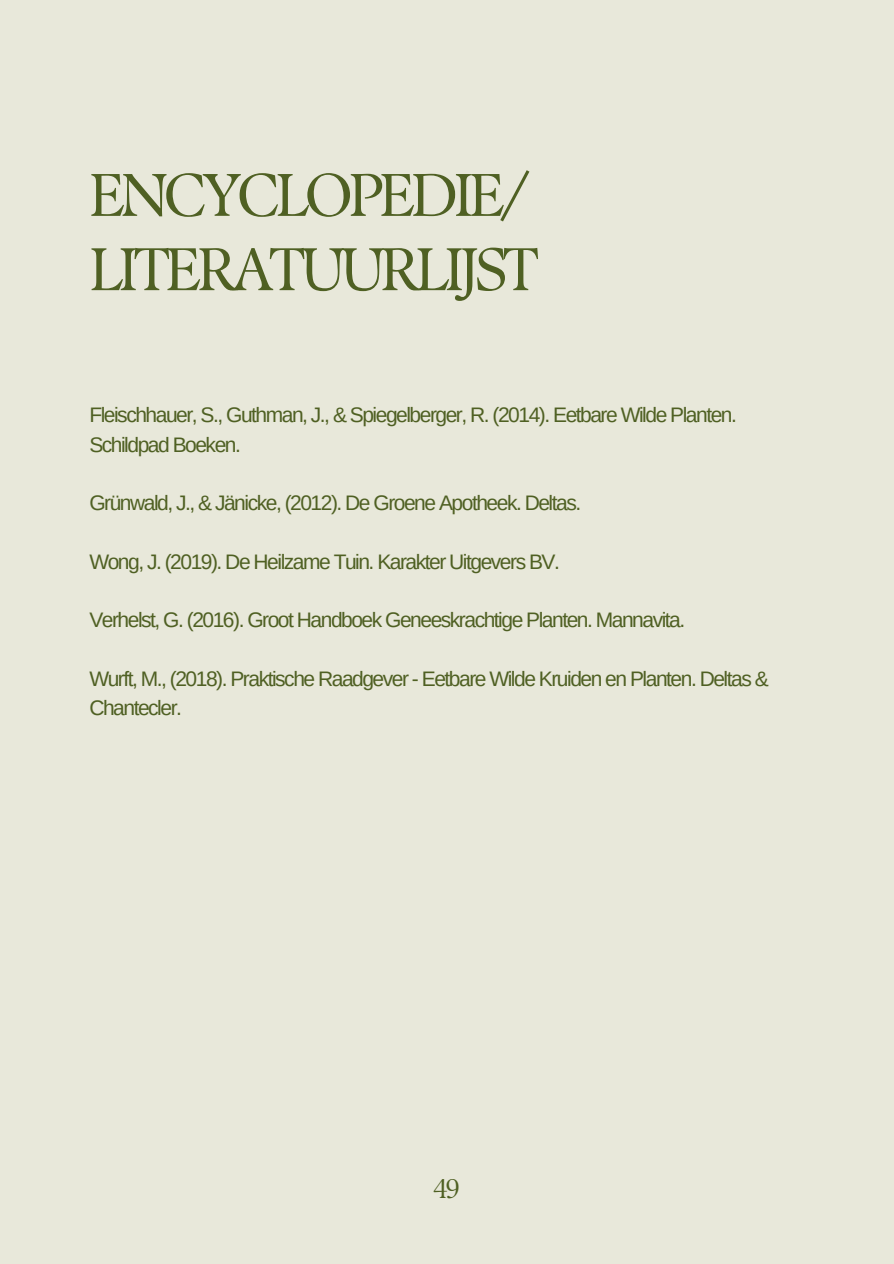
<style>
.page{position:relative;width:894px;height:1264px;background:#fff}
.page>*{position:absolute;margin:0;border:0;box-sizing:border-box;transform-origin:0 0}
.t1{font:60px/74.2px "TY Serif D";letter-spacing:-.07em;color:#4f6023}
.t2{font:27px "TY Serif D";color:#4f6023}
.t3{font:21px/29.2px "Arimo";letter-spacing:-.07em;color:#4f6023}
</style>
<div class="page">
<div style="left:0;top:0;width:893px;height:1263px;background:#e8e8da"></div>
<h1 class="t1" style="left:89px;top:158px;width:450px">ENCYCLOPEDIE/<br>LITERATUURLIJST</h1>
<p class="t3" style="left:89px;top:400px;width:649px">Fleischhauer, S., Guthman, J., &amp; Spiegelberger, R. (2014). Eetbare Wilde Planten.<br>Schildpad Boeken.</p>
<p class="t3" style="left:89px;top:488px;width:493px">Grünwald, J., &amp; Jänicke, (2012). De Groene Apotheek. Deltas.</p>
<p class="t3" style="left:89px;top:547px;width:472px">Wong, J. (2019). De Heilzame Tuin. Karakter Uitgevers BV.</p>
<p class="t3" style="left:89px;top:605px;width:597px">Verhelst, G. (2016). Groot Handboek Geneeskrachtige Planten. Mannavita.</p>
<p class="t3" style="left:89px;top:664px;width:680px">Wurft, M., (2018). Praktische Raadgever - Eetbare Wilde Kruiden en Planten. Deltas &amp;<br>Chantecler.</p>
<p class="t2" style="left:433px;top:1172px;width:29px">49</p>
</div>
